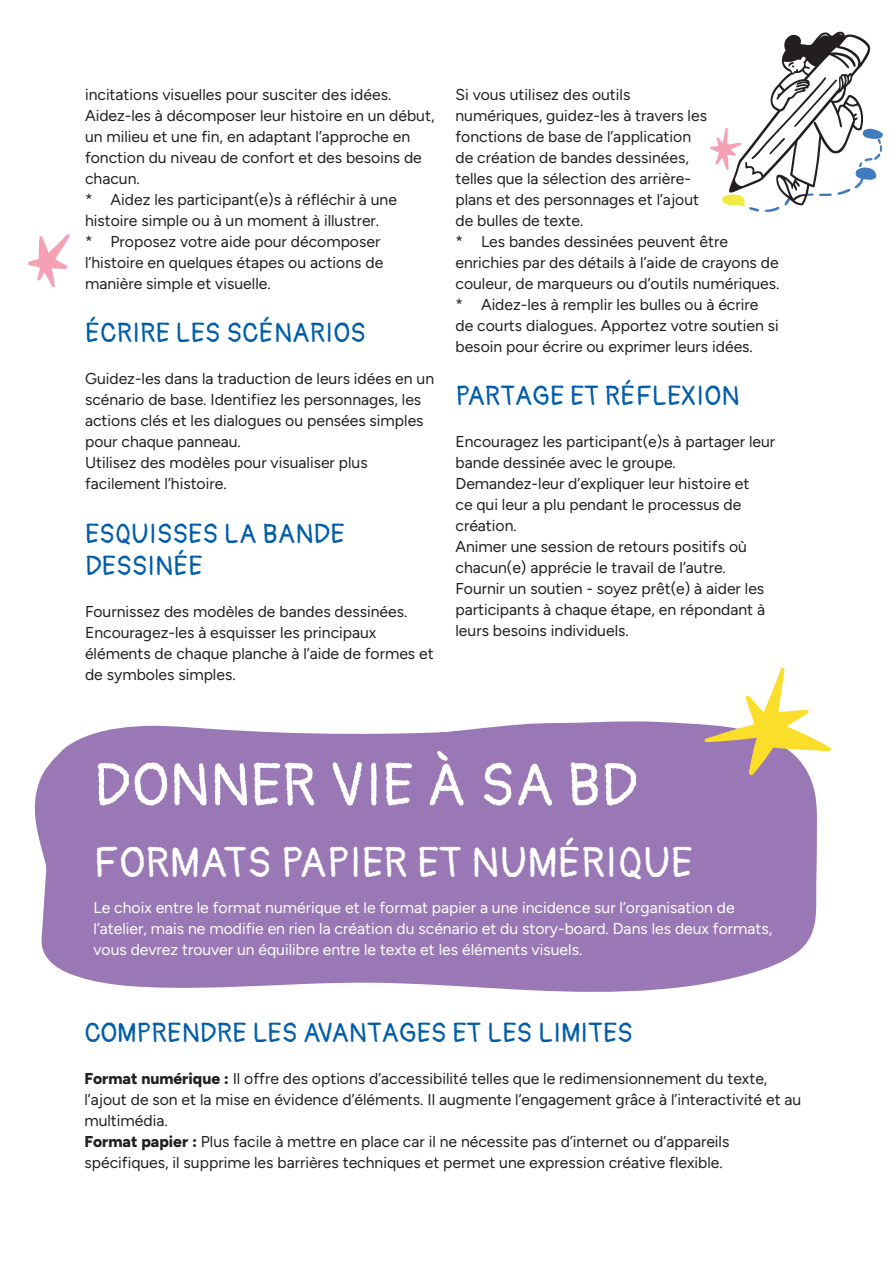
<style>
.page{position:relative;width:893px;height:1263px;background:#fff}
.page>*{position:absolute;margin:0;border:0;box-sizing:border-box;transform-origin:0 0}
.Titre{font:60px "Pangolin";color:#fff}
.Titre_1{font:42px "Pangolin";color:#fff}
.Titre_2{font:27px/32.4px "Pangolin";color:#015daa}
.t1{font:300 15.75px/21px "Figtree";color:#231f20}
.Chapo{font:300 15.75px/21px "Figtree";color:#fff}
</style>
<div class="page">
<div style="left:51px;top:721px;width:766px;height:271px;background:#9a78b5"></div>
<svg style="left:34px;top:728px;width:114px;height:234px;background:#a789be"></svg>
<svg style="left:704px;top:667px;width:127px;height:108px"></svg>
<svg style="left:710px;top:32px;width:173px;height:180px"></svg>
<svg style="left:28px;top:234px;width:42px;height:53px"></svg>
<p class="t1" style="left:85px;top:84px;width:351px">incitations visuelles pour susciter des idées.<br>Aidez-les à décomposer leur histoire en un début, un milieu et une fin, en adaptant l’approche en fonction du niveau de confort et des besoins de chacun.</p>
<p class="t1" style="left:85px;top:189px;width:313px">* Aidez les participant(e)s à réfléchir à une histoire simple ou à un moment à illustrer.</p>
<p class="t1" style="left:85px;top:231px;width:300px">* Proposez votre aide pour décomposer l’histoire en quelques étapes ou actions de manière simple et visuelle.</p>
<p class="Titre_2" style="left:85px;top:313px;width:282px">ÉCRIRE LES SCÉNARIOS</p>
<p class="t1" style="left:85px;top:368px;width:351px">Guidez-les dans la traduction de leurs idées en un scénario de base. Identifiez les personnages, les actions clés et les dialogues ou pensées simples pour chaque panneau.</p>
<p class="t1" style="left:85px;top:452px;width:284px">Utilisez des modèles pour visualiser plus facilement l’histoire.</p>
<p class="Titre_2" style="left:85px;top:513px;width:261px">ESQUISSES LA BANDE<br>DESSINÉE</p>
<p class="t1" style="left:85px;top:601px;width:350px">Fournissez des modèles de bandes dessinées.<br>Encouragez-les à esquisser les principaux éléments de chaque planche à l’aide de formes et de symboles simples.</p>
<p class="t1" style="left:455px;top:84px;width:253px">Si vous utilisez des outils numériques, guidez-les à travers les fonctions de base de l’application de création de bandes dessinées, telles que la sélection des arrière&shy;plans et des personnages et l’ajout de bulles de texte.</p>
<p class="t1" style="left:455px;top:231px;width:325px">* Les bandes dessinées peuvent être enrichies par des détails à l’aide de crayons de couleur, de marqueurs ou d’outils numériques.</p>
<p class="t1" style="left:455px;top:294px;width:325px">* Aidez-les à remplir les bulles ou à écrire de courts dialogues. Apportez votre soutien si besoin pour écrire ou exprimer leurs idées.</p>
<p class="Titre_2" style="left:455px;top:376px;width:286px">PARTAGE ET RÉFLEXION</p>
<p class="t1" style="left:455px;top:431px;width:321px">Encouragez les participant(e)s à partager leur bande dessinée avec le groupe.</p>
<p class="t1" style="left:455px;top:473px;width:295px">Demandez-leur d’expliquer leur histoire et ce qui leur a plu pendant le processus de création.</p>
<p class="t1" style="left:455px;top:536px;width:293px">Animer une session de retours positifs où chacun(e) apprécie le travail de l’autre.</p>
<p class="t1" style="left:455px;top:578px;width:311px;text-align:justify">Fournir un soutien - soyez prêt(e) à aider les participants à chaque étape, en répondant à leurs besoins individuels.</p>
<p class="Titre" style="left:94px;top:730px;width:546px">DONNER VIE À SA BD</p>
<p class="Titre_1" style="left:94px;top:824px;width:601px">FORMATS PAPIER ET NUMÉRIQUE</p>
<p class="Chapo" style="left:94px;top:897px;width:680px">Le choix entre le format numérique et le format papier a une incidence sur l’organisation de l’atelier, mais ne modifie en rien la création du scénario et du story-board. Dans les deux formats, vous devrez trouver un équilibre entre le texte et les éléments visuels.</p>
<p class="Titre_2" style="left:84px;top:1012px;width:550px">COMPRENDRE LES AVANTAGES ET LES LIMITES</p>
<p class="t1" style="left:84px;top:1068px;width:718px">Format numérique : Il offre des options d’accessibilité telles que le redimensionnement du texte, l’ajout de son et la mise en évidence d’éléments. Il augmente l’engagement grâce à l’interactivité et au multimédia.</p>
<p class="t1" style="left:84px;top:1131px;width:646px">Format papier : Plus facile à mettre en place car il ne nécessite pas d’internet ou d’appareils spécifiques, il supprime les barrières techniques et permet une expression créative flexible.</p>
</div>
